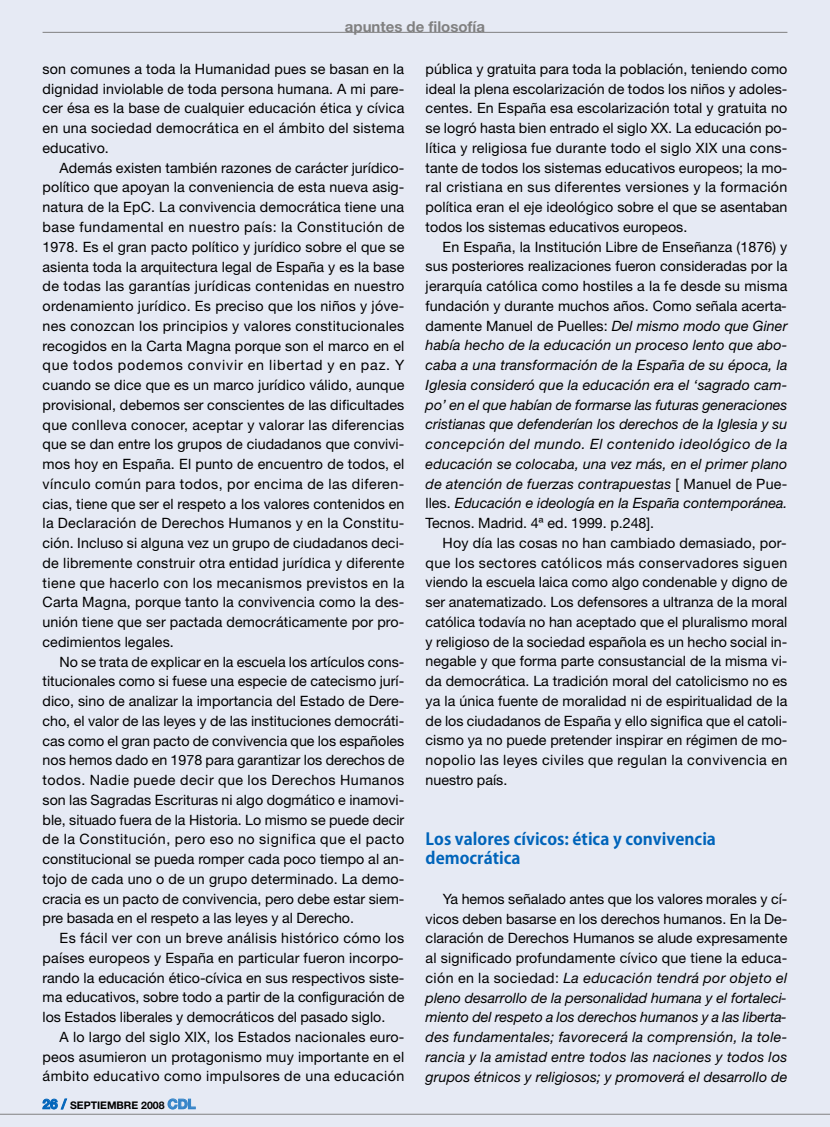
<style>
.page{position:relative;width:830px;height:1127px;background:#fff}
.page>*{position:absolute;margin:0;border:0;box-sizing:border-box;transform-origin:0 0}
.t1{font:700 16.5px/19.8px "Koz Go Pro";color:#0064ba}
.t2{font:700 15px "Helvetica Neue";color:#808080}
.t3{font:14.25px/19.8px "Helvetica Neue";letter-spacing:.005em;color:#000;text-align:justify}
.t4{font:italic 14.25px/19.8px "Helvetica Neue";letter-spacing:.005em;color:#000;text-align:justify}
.t5{font:700 10.5px "Helvetica Neue";color:#000}
.s1{font-size:13.5px;color:#0064ba}
.s2{font-size:13.5px;color:#3383c8}
.s3{font-style:normal}
</style>
<div class="page">
<div style="left:0;top:0;width:829px;height:1127px;background:#e6eaf4"></div>
<hr style="left:43px;top:32px;width:744px;height:1px;background:#808080">
<hr style="left:0;top:1114px;width:829px;height:1px;background:#808080">
<p class="t2" style="left:345px;top:21px;width:142px">apuntes de filosofía</p>
<p class="t3" style="left:43px;top:60px;width:363px">son comunes a toda la Humanidad pues se basan en la dignidad inviolable de toda persona humana. A mi pare&shy;cer ésa es la base de cualquier educación ética y cívica en una sociedad democrática en el ámbito del sistema educativo.</p>
<p class="t3" style="left:43px;top:159px;width:363px;text-indent:17px">Además existen también razones de carácter jurídico&shy;político que apoyan la conveniencia de esta nueva asig&shy;natura de la EpC. La convivencia democrática tiene una base fundamental en nuestro país: la Constitución de 1978. Es el gran pacto político y jurídico sobre el que se asienta toda la arquitectura legal de España y es la base de todas las garantías jurídicas contenidas en nuestro ordenamiento jurídico. Es preciso que los niños y jóve&shy;nes conozcan los principios y valores constitucionales recogidos en la Carta Magna porque son el marco en el que todos podemos convivir en libertad y en paz. Y cuando se dice que es un marco jurídico válido, aunque provisional, debemos ser conscientes de las dificultades que conlleva conocer, aceptar y valorar las diferencias que se dan entre los grupos de ciudadanos que convivi&shy;mos hoy en España. El punto de encuentro de todos, el vínculo común para todos, por encima de las diferen&shy;cias, tiene que ser el respeto a los valores contenidos en la Declaración de Derechos Humanos y en la Constitu&shy;ción. Incluso si alguna vez un grupo de ciudadanos deci&shy;de libremente construir otra entidad jurídica y diferente tiene que hacerlo con los mecanismos previstos en la Carta Magna, porque tanto la convivencia como la des&shy;unión tiene que ser pactada democráticamente por pro&shy;cedimientos legales.</p>
<p class="t3" style="left:43px;top:653px;width:363px;text-indent:17px">No se trata de explicar en la escuela los artículos cons&shy;titucionales como si fuese una especie de catecismo jurí&shy;dico, sino de analizar la importancia del Estado de Dere&shy;cho, el valor de las leyes y de las instituciones democráti&shy;cas como el gran pacto de convivencia que los españoles nos hemos dado en 1978 para garantizar los derechos de todos. Nadie puede decir que los Derechos Humanos son las Sagradas Escrituras ni algo dogmático e inamovi&shy;ble, situado fuera de la Historia. Lo mismo se puede decir de la Constitución, pero eso no significa que el pacto constitucional se pueda romper cada poco tiempo al an&shy;tojo de cada uno o de un grupo determinado. La demo&shy;cracia es un pacto de convivencia, pero debe estar siem&shy;pre basada en el respeto a las leyes y al Derecho.</p>
<p class="t3" style="left:43px;top:929px;width:363px;text-indent:17px">Es fácil ver con un breve análisis histórico cómo los países europeos y España en particular fueron incorpo&shy;rando la educación ético-cívica en sus respectivos siste&shy;ma educativos, sobre todo a partir de la configuración de los Estados liberales y democráticos del pasado siglo.</p>
<p class="t3" style="left:43px;top:1028px;width:363px;text-indent:17px">A lo largo del siglo XIX, los Estados nacionales euro - peos asumieron un protagonismo muy importante en el ámbito educativo como impulsores de una educación</p>
<p class="t5" style="left:43px;top:1101px;width:154px"><span class="s1">26 /</span> SEPTIEMBRE 2008 <span class="s2">CDL</span></p>
<p class="t3" style="left:425px;top:60px;width:363px">pública y gratuita para toda la población, teniendo como ideal la plena escolarización de todos los niños y adoles&shy;centes. En España esa escolarización total y gratuita no se logró hasta bien entrado el siglo XX. La educación po&shy;lítica y religiosa fue durante todo el siglo XIX una cons&shy;tante de todos los sistemas educativos europeos; la mo&shy;ral cristiana en sus diferentes versiones y la formación política eran el eje ideológico sobre el que se asentaban todos los sistemas educativos europeos.</p>
<p class="t4" style="left:425px;top:238px;width:363px;text-indent:17px"><span class="s3">En España, la Institución Libre de Enseñanza (1876) y sus posteriores realizaciones fueron consideradas por la jerarquía católica como hostiles a la fe desde su misma fundación y durante muchos años. Como señala acerta&shy;damente Manuel de Puelles:</span> Del mismo modo que Giner había hecho de la educación un proceso lento que abo&shy;caba a una transformación de la España de su época, la Iglesia consideró que la educación era el ‘sagrado cam&shy;po’ en el que habían de formarse las futuras generaciones cristianas que defenderían los derechos de la Iglesia y su concepción del mundo. El contenido ideológico de la educación se colocaba, una vez más, en el primer plano de atención de fuerzas contrapuestas <span class="s3">[ Manuel de Pue&shy;lles.</span> Educación e ideología en la España contemporánea.<br><span class="s3">Tecnos. Madrid. 4ª ed. 1999. p.248].</span></p>
<p class="t3" style="left:425px;top:534px;width:363px;text-indent:17px">Hoy día las cosas no han cambiado demasiado, por&shy;que los sectores católicos más conservadores siguen viendo la escuela laica como algo condenable y digno de ser anatematizado. Los defensores a ultranza de la moral católica todavía no han aceptado que el pluralismo moral y religioso de la sociedad española es un hecho social in&shy;negable y que forma parte consustancial de la misma vi&shy;da democrática. La tradición moral del catolicismo no es ya la única fuente de moralidad ni de espiritualidad de la de los ciudadanos de España y ello significa que el catoli&shy;cismo ya no puede pretender inspirar en régimen de mo&shy;nopolio las leyes civiles que regulan la convivencia en nuestro país.</p>
<p class="t1" style="left:425px;top:829px;width:292px">Los valores cívicos: ética y convivencia democrática</p>
<p class="t4" style="left:425px;top:890px;width:363px;text-indent:17px"><span class="s3">Ya hemos señalado antes que los valores morales y cí&shy;vicos deben basarse en los derechos humanos. En la De&shy;claración de Derechos Humanos se alude expresamente al significado profundamente cívico que tiene la educa&shy;ción en la sociedad:</span> La educación tendrá por objeto el pleno desarrollo de la personalidad humana y el fortaleci&shy;miento del respeto a los derechos humanos y a las liberta&shy;des fundamentales; favorecerá la comprensión, la tole&shy;rancia y la amistad entre todos las naciones y todos los grupos étnicos y religiosos; y promoverá el desarrollo de</p>
</div>
